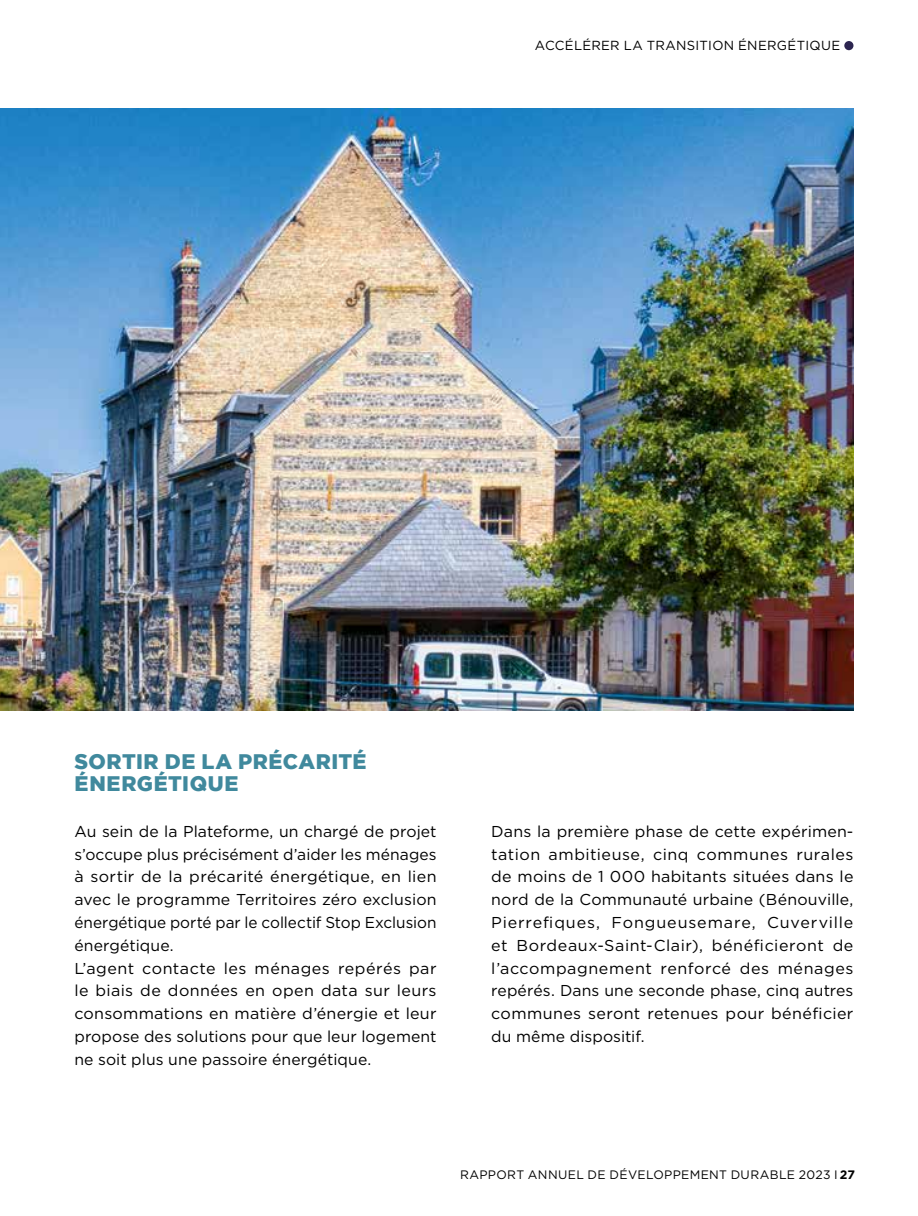
<style>
.page{position:relative;width:918px;height:1216px;background:#fff}
.page>*{position:absolute;margin:0;border:0;box-sizing:border-box;transform-origin:0 0}
.t1{font:900 21px/22.8px "Gotham";letter-spacing:.025em;color:#40899d}
.t2{font:15.75px/22.8px "Gotham";letter-spacing:.01em;color:#000}
.t3{font:13.12px "Gotham";letter-spacing:.025em;color:#000}
.t4{font:12.25px "Gotham";letter-spacing:.025em;color:#000}
.s1{font-weight:700}
</style>
<div class="page">
<img style="left:0;top:108px;width:853px;height:602px">
<div style="left:844px;top:41px;width:9px;height:9px;background:#2c2550;border-radius:50%"></div>
<p class="t3" style="left:535px;top:37px;width:307px">ACCÉLÉRER LA TRANSITION ÉNERGÉTIQUE</p>
<h1 class="t1" style="left:75px;top:749px;width:293px">SORTIR DE LA PRÉCARITÉ<br>ÉNERGÉTIQUE</h1>
<p class="t2" style="left:74px;top:819px;width:364px">Au sein de la Plateforme, un chargé de projet s’occupe plus précisément d’aider les ménages à sortir de la précarité énergétique, en lien avec le programme Territoires zéro exclusion énergétique porté par le collectif Stop Exclusion énergétique.<br>L’agent contacte les ménages repérés par le biais de données en open data sur leurs consommations en matière d’énergie et leur propose des solutions pour que leur logement ne soit plus une passoire énergétique.</p>
<p class="t2" style="left:491px;top:819px;width:364px;text-align:justify">Dans la première phase de cette expérimen&shy;tation ambitieuse, cinq communes rurales de moins de 1 000 habitants situées dans le nord de la Communauté urbaine (Bénouville, Pierrefiques, Fongueusemare, Cuverville et Bordeaux-Saint-Clair), bénéficieront de l’accompagnement renforcé des ménages repérés. Dans une seconde phase, cinq autres communes seront retenues pour bénéficier du même dispositif.</p>
<p class="t4" style="left:460px;top:1166px;width:397px">RAPPORT ANNUEL DE DÉVELOPPEMENT DURABLE 2023 I <span class="s1">27</span></p>
</div>
